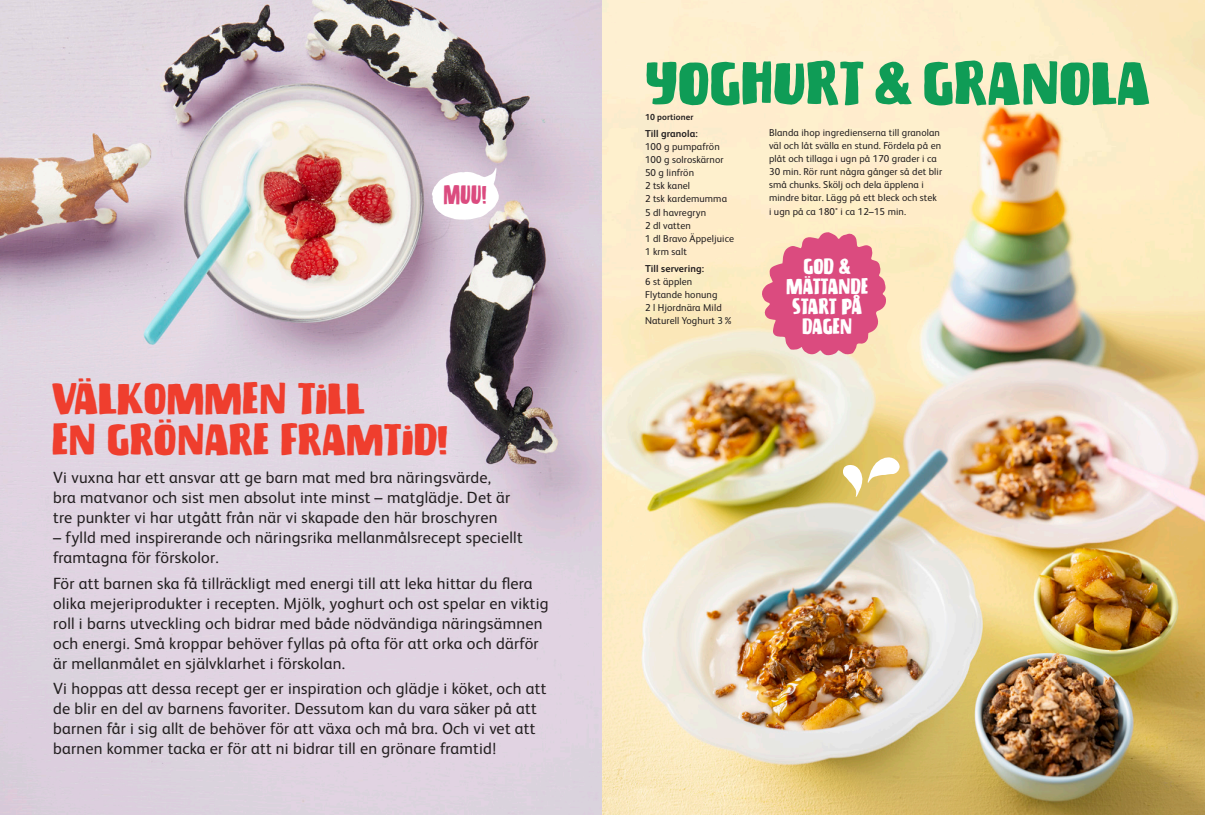
<style>
.page{position:relative;width:1205px;height:815px;background:#fff}
.page>*{position:absolute;margin:0;border:0;box-sizing:border-box;transform-origin:0 0}
.t1{font:45px "Biscuit Chicken";letter-spacing:-.015em;color:#0f9c56;scale:1.14 1}
.t2{font:32.5px "Biscuit Chicken";letter-spacing:-.015em;color:#ef3e2e;scale:1.14 1}
.t3{font:20.25px "Biscuit Chicken";color:#db4b7f;scale:.81 1}
.t4{font:16.25px/20px "FS Albert";letter-spacing:.015em;color:#231f20}
.t5{font:16.25px/20px "Biscuit Chicken";letter-spacing:-.015em;color:#fff;text-align:center}
.t6{font:10px/13.1px "FS Albert";letter-spacing:.01em;color:#231f20}
.t7{font:700 10px "FS Albert";letter-spacing:.01em;color:#231f20}
.t8{font:700 8.75px "FS Albert";letter-spacing:.01em;color:#231f20}
</style>
<div class="page">
<img style="left:0;top:0;width:1205px;height:815px">
<svg style="left:843px;top:465px;width:19px;height:32px"></svg>
<svg style="left:868px;top:457px;width:32px;height:26px"></svg>
<svg style="left:432px;top:167px;width:67px;height:53px"></svg>
<svg style="left:761px;top:232px;width:125px;height:124px"></svg>
<p class="t3" style="left:443px;top:178px;width:55px">MUU!</p>
<p class="t2" style="left:51px;top:372px;width:277px">VÄLKOMMEN TILL</p>
<p class="t2" style="left:51px;top:413px;width:350px">EN GRÖNARE FRAMTID!</p>
<p class="t4" style="left:53px;top:467px;width:459px">Vi vuxna har ett ansvar att ge barn mat med bra näringsvärde, bra matvanor och sist men absolut inte minst – matglädje. Det är tre punkter vi har utgått från när vi skapade den här broschyren</p>
<p class="t4" style="left:53px;top:527px;width:471px">– fylld med inspirerande och näringsrika mellanmålsrecept speciellt framtagna för förskolor.</p>
<p class="t4" style="left:53px;top:572px;width:497px">För att barnen ska få tillräckligt med energi till att leka hittar du flera olika mejeriprodukter i recepten. Mjölk, yoghurt och ost spelar en viktig roll i barns utveckling och bidrar med både nödvändiga näringsämnen och energi. Små kroppar behöver fyllas på ofta för att orka och därför är mellanmålet en självklarhet i förskolan.</p>
<p class="t4" style="left:53px;top:678px;width:495px">Vi hoppas att dessa recept ger er inspiration och glädje i köket, och att de blir en del av barnens favoriter. Dessutom kan du vara säker på att barnen får i sig allt de behöver för att växa och må bra. Och vi vet att barnen kommer tacka er för att ni bidrar till en grönare framtid!</p>
<p class="t1" style="left:645px;top:46px;width:445px">YOGHURT &amp; GRANOLA</p>
<p class="t8" style="left:645px;top:111px;width:50px">10 portioner</p>
<p class="t7" style="left:645px;top:127px;width:54px">Till granola:</p>
<p class="t6" style="left:645px;top:139px;width:91px">100 g pumpafrön<br>100 g solroskärnor<br>50 g linfrön<br>2 tsk kanel<br>2 tsk kardemumma<br>5 dl havregryn<br>2 dl vatten<br>1 dl Bravo Äppeljuice<br>1 krm salt</p>
<p class="t7" style="left:645px;top:261px;width:61px">Till servering:</p>
<p class="t6" style="left:645px;top:274px;width:49px">6 st äpplen</p>
<p class="t6" style="left:645px;top:287px;width:74px">Flytande honung</p>
<p class="t6" style="left:645px;top:300px;width:90px">2 l Hjordnära Mild<br>Naturell Yoghurt 3%</p>
<p class="t6" style="left:769px;top:125px;width:175px">Blanda ihop ingredienserna till granolan väl och låt svälla en stund. Fördela på en plåt och tillaga i ugn på 170 grader i ca 30 min. Rör runt några gånger så det blir små chunks. Skölj och dela äpplena i mindre bitar. Lägg på ett bleck och stek<br>i ugn på ca 180° i ca 12–15 min.</p>
<p class="t5" style="left:786px;top:256px;width:83px">GOD &amp;<br>MÄTTANDE<br>START PÅ<br>DAGEN</p>
</div>
